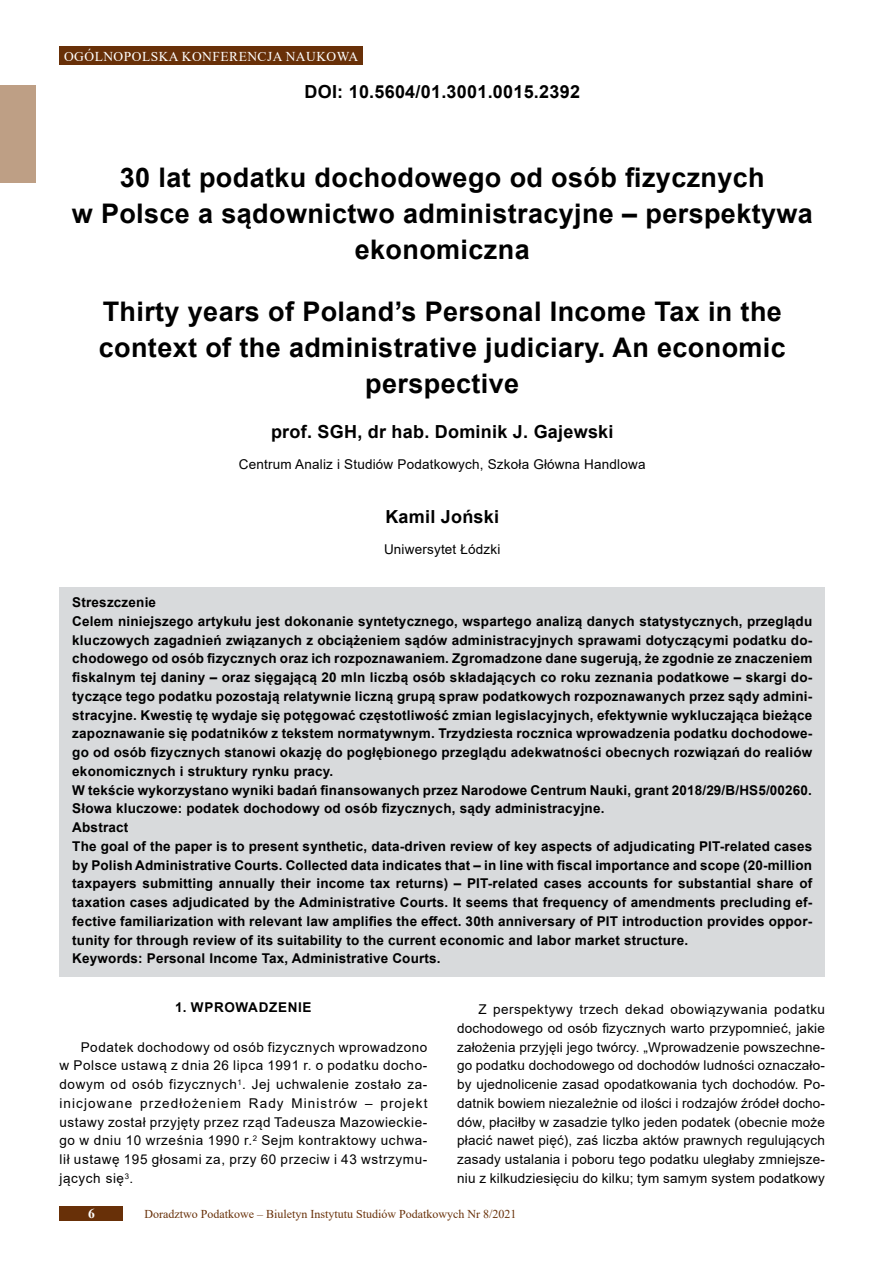
<style>
.page{position:relative;width:893px;height:1263px;background:#fff}
.page>*{position:absolute;margin:0;border:0;box-sizing:border-box;transform-origin:0 0}
.tytul{font:700 27px/36px "Arial";letter-spacing:.015em;color:#000;text-align:center}
.autor1{font:700 18px "Arial";letter-spacing:.015em;color:#000}
.doi{font:700 18px "Arial";letter-spacing:.015em;color:#000}
.lead{font:700 13.5px/18.8px "Arial";letter-spacing:.015em;color:#000;text-align:justify}
.tekst{font:13.5px/18.8px "Arial";letter-spacing:.03em;color:#000;text-align:justify}
.inf_o_autorze{font:13.5px "Arial";letter-spacing:.015em;color:#000}
.t1{font:13.5px "Times New Roman";letter-spacing:.035em;color:#fff}
.Srodtytul{font:700 13.5px "Arial";letter-spacing:.05em;color:#000}
.t2{font:700 13.5px "Times New Roman";color:#fff}
.t3{font:12px "Times New Roman";color:#683008}
</style>
<div class="page">
<div style="left:60px;top:587px;width:765px;height:34px;background:#d8dadc"></div>
<div style="left:60px;top:605px;width:765px;height:184px;background:#d8dadc"></div>
<div style="left:60px;top:774px;width:765px;height:34px;background:#d8dadc"></div>
<div style="left:60px;top:793px;width:765px;height:34px;background:#d8dadc"></div>
<div style="left:60px;top:812px;width:765px;height:34px;background:#d8dadc"></div>
<div style="left:60px;top:830px;width:765px;height:128px;background:#d8dadc"></div>
<div style="left:60px;top:943px;width:765px;height:34px;background:#d8dadc"></div>
<div style="left:60px;top:46px;width:303px;height:19px;background:#683008"></div>
<div style="left:60px;top:1205px;width:63px;height:15px;background:#683008"></div>
<div style="left:0;top:85px;width:36px;height:98px;background:#be9f85"></div>
<p class="t1" style="left:64px;top:47px;width:296px">OGÓLNOPOLSKA KONFERENCJA NAUKOWA</p>
<p class="doi" style="left:304px;top:79px;width:277px">DOI: 10.5604/01.3001.0015.2392</p>
<p class="tytul" style="left:72px;top:160px;width:743px">30 lat podatku dochodowego od osób fizycznych<br>w Polsce a sądownictwo administracyjne – perspektywa ekonomiczna</p>
<p class="tytul" style="left:99px;top:294px;width:688px">Thirty years of Poland’s Personal Income Tax in the context of the administrative judiciary. An economic perspective</p>
<p class="autor1" style="left:271px;top:419px;width:344px">prof. SGH, dr hab. Dominik J. Gajewski</p>
<p class="inf_o_autorze" style="left:239px;top:455px;width:408px">Centrum Analiz i Studiów Podatkowych, Szkoła Główna Handlowa</p>
<p class="autor1" style="left:385px;top:504px;width:115px">Kamil Joński</p>
<p class="inf_o_autorze" style="left:384px;top:540px;width:118px">Uniwersytet Łódzki</p>
<p class="lead" style="left:72px;top:593px;width:85px">Streszczenie</p>
<p class="lead" style="left:72px;top:612px;width:742px">Celem niniejszego artykułu jest dokonanie syntetycznego, wspartego analizą danych statystycznych, przeglądu kluczowych zagadnień związanych z obciążeniem sądów administracyjnych sprawami dotyczącymi podatku do&shy;chodowego od osób fizycznych oraz ich rozpoznawaniem. Zgromadzone dane sugerują, że zgodnie ze znaczeniem fiskalnym tej daniny – oraz sięgającą 20 mln liczbą osób składających co roku zeznania podatkowe – skargi do&shy;tyczące tego podatku pozostają relatywnie liczną grupą spraw podatkowych rozpoznawanych przez sądy admini&shy;stracyjne. Kwestię tę wydaje się potęgować częstotliwość zmian legislacyjnych, efektywnie wykluczająca bieżące zapoznawanie się podatników z tekstem normatywnym. Trzydziesta rocznica wprowadzenia podatku dochodowe&shy;go od osób fizycznych stanowi okazję do pogłębionego przeglądu adekwatności obecnych rozwiązań do realiów ekonomicznych i struktury rynku pracy.</p>
<p class="lead" style="left:72px;top:781px;width:741px">W tekście wykorzystano wyniki badań finansowanych przez Narodowe Centrum Nauki, grant 2018/29/B/HS5/00260.</p>
<p class="lead" style="left:72px;top:799px;width:534px">Słowa kluczowe: podatek dochodowy od osób fizycznych, sądy administracyjne.</p>
<p class="lead" style="left:72px;top:818px;width:58px">Abstract</p>
<p class="lead" style="left:72px;top:837px;width:741px">The goal of the paper is to present synthetic, data-driven review of key aspects of adjudicating PIT-related cases by Polish Administrative Courts. Collected data indicates that – in line with fiscal importance and scope (20-million taxpayers submitting annually their income tax returns) – PIT-related cases accounts for substantial share of taxation cases adjudicated by the Administrative Courts. It seems that frequency of amendments precluding ef&shy;fective familiarization with relevant law amplifies the effect. 30th anniversary of PIT introduction provides oppor&shy;tunity for through review of its suitability to the current economic and labor market structure.</p>
<p class="lead" style="left:72px;top:949px;width:370px">Keywords: Personal Income Tax, Administrative Courts.</p>
<p class="Srodtytul" style="left:175px;top:998px;width:138px">1. WPROWADZENIE</p>
<p class="tekst" style="left:60px;top:1037px;width:369px;text-indent:21px">Podatek dochodowy od osób fizycznych wprowadzono w Polsce ustawą z dnia 26 lipca 1991 r. o podatku docho&shy;dowym od osób fizycznych<sup>1</sup>. Jej uchwalenie zostało za&shy;inicjowane przedłożeniem Rady Ministrów – projekt ustawy został przyjęty przez rząd Tadeusza Mazowieckie&shy;go w dniu 10 września 1990 r.<sup>2</sup> Sejm kontraktowy uchwa&shy;lił ustawę 195 głosami za, przy 60 przeciw i 43 wstrzymu&shy;jących się<sup>3</sup>.</p>
<p class="tekst" style="left:457px;top:1000px;width:369px;text-indent:21px">Z perspektywy trzech dekad obowiązywania podatku dochodowego od osób fizycznych warto przypomnieć, jakie założenia przyjęli jego twórcy. „Wprowadzenie powszechne&shy;go podatku dochodowego od dochodów ludności oznaczało&shy;by ujednolicenie zasad opodatkowania tych dochodów. Po&shy;datnik bowiem niezależnie od ilości i rodzajów źródeł docho&shy;dów, płaciłby w zasadzie tylko jeden podatek (obecnie może płacić nawet pięć), zaś liczba aktów prawnych regulujących zasady ustalania i poboru tego podatku uległaby zmniejsze&shy;niu z kilkudziesięciu do kilku; tym samym system podatkowy</p>
<p class="t2" style="left:88px;top:1204px;width:8px">6</p>
<p class="t3" style="left:145px;top:1205px;width:373px">Doradztwo Podatkowe – Biuletyn Instytutu Studiów Podatkowych Nr 8/2021</p>
</div>
